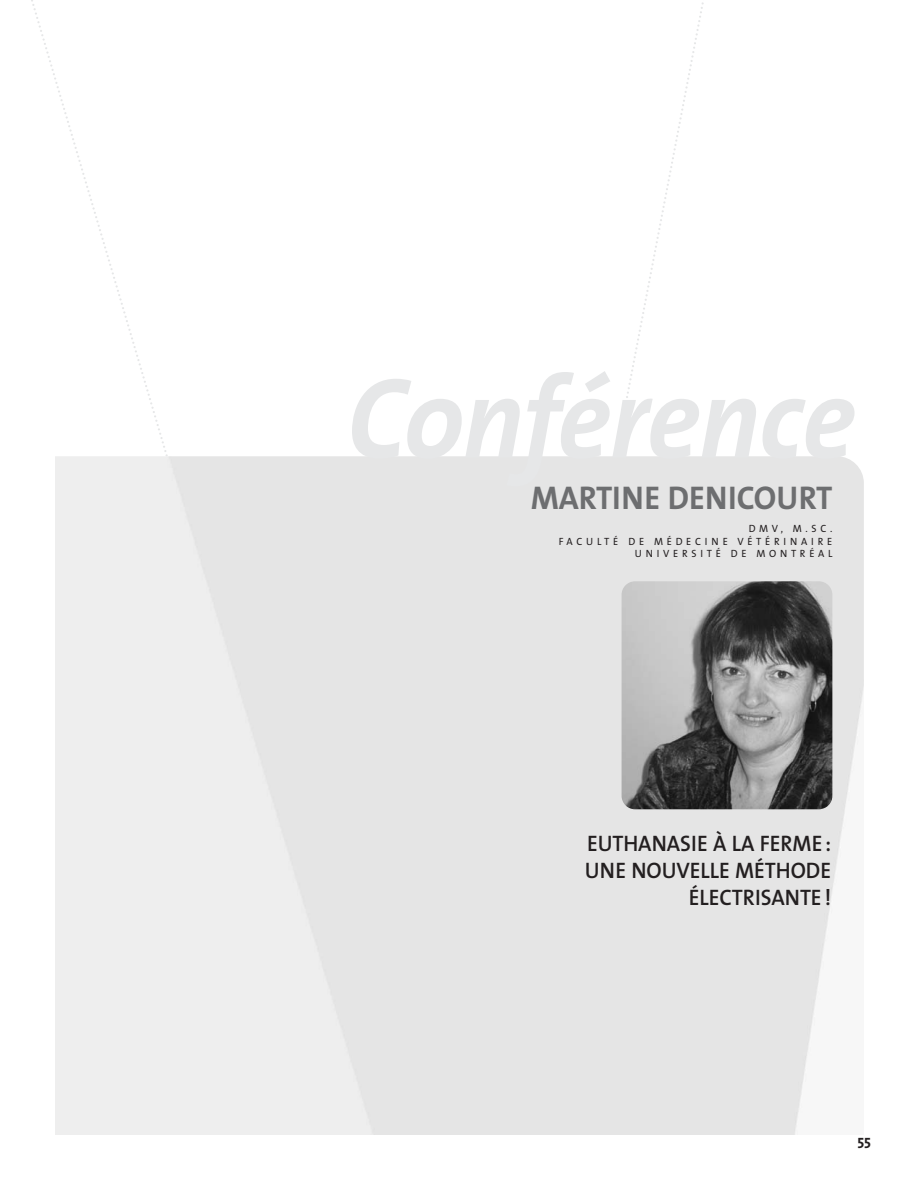
<style>
.page{position:relative;width:918px;height:1188px;background:#fff}
.page>*{position:absolute;margin:0;border:0;box-sizing:border-box;transform-origin:0 0}
.t1{font:italic 700 115.95px "The Sans";letter-spacing:-.01em;color:#e6e7e8;scale:.95 1}
.t2{font:700 33px "The Sans";color:#6d6e70}
.t3{font:600 22.5px/27px "The Sans";color:#231f20;text-align:right;scale:.96 1}
.t4{font:15px "The Sans Bold Caps";color:#231f20}
.t5{font:10.5px/12.6px "The Sans";letter-spacing:.365em;color:#231f20;text-align:right}
</style>
<div class="page">
<svg style="left:31px;top:0;width:137px;height:456px"></svg>
<svg style="left:615px;top:2px;width:89px;height:454px"></svg>
<img style="left:55px;top:456px;width:809px;height:679px">
<img style="left:622px;top:581px;width:210px;height:228px;border-radius:14px">
<h1 class="t1" style="left:347px;top:359px;width:537px">Conférence</h1>
<h2 class="t2" style="left:531px;top:484px;width:303px">MARTINE DENICOURT</h2>
<p class="t5" style="left:559px;top:523px;width:275px">DMV, M.SC.<br>FACULTÉ DE MÉDECINE VÉTÉRINAIRE<br>UNIVERSITÉ DE MONTRÉAL</p>
<h3 class="t3" style="left:585px;top:832px;width:258px">EUTHANASIE À LA FERME :<br>UNE NOUVELLE MÉTHODE<br>ÉLECTRISANTE !</h3>
<h3 class="t4" style="left:857px;top:1134px;width:15px">55</h3>
</div>
